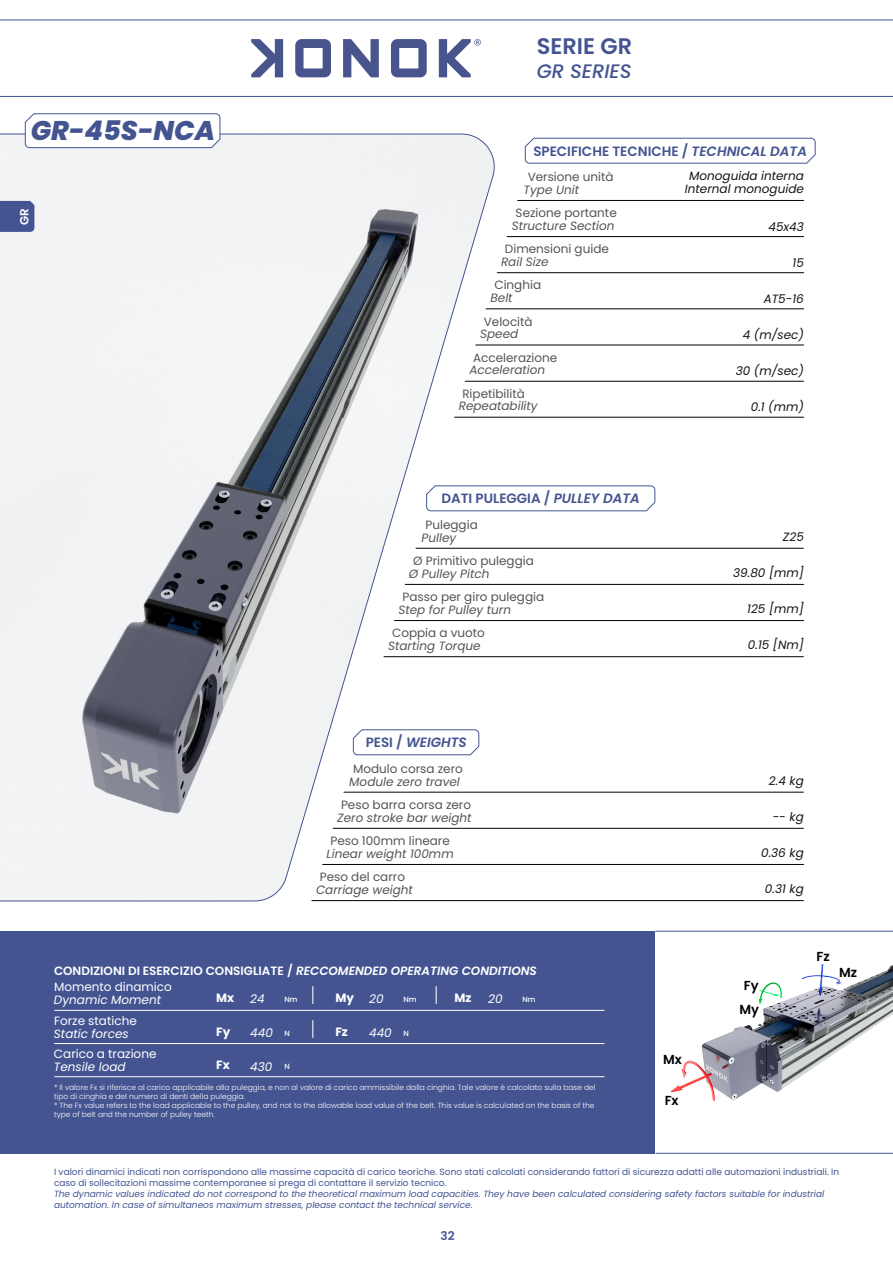
<style>
.page{position:relative;width:893px;height:1263px;background:#fff}
.page>*{position:absolute;margin:0;border:0;box-sizing:border-box;transform-origin:0 0}
.t1{font:italic 800 27px "Poppins";color:#435491}
.t2{font:600 22.5px "Poppins";color:#435491}
.t3{font:italic 500 19.5px "Poppins";color:#435491}
.t4{font:600 13.5px "Poppins";color:#435491}
.t5{font:italic 600 13.5px "Poppins";color:#435491}
.t6{font:600 13.05px "Poppins";color:#000}
.t7{font:12px "Poppins";color:#555353}
.t8{font:italic 12px/12.9px "Poppins";color:#151614;text-align:center}
.t9{font:italic 12px "Poppins";color:#555353}
.t10{font:italic 12px "Poppins";color:#565453}
.t11{font:600 12px "Poppins";color:#fff}
.t12{font:12px "Poppins";color:#565453}
.t13{font:italic 12px "Poppins";color:#fff}
.t14{font:12px "Poppins";color:#fff}
.t15{font:700 12px "Poppins";color:#fff}
.t16{font:600 12px "Poppins";color:#435491}
.t17{font:600 11.85px "Poppins";color:#fff}
.t18{font:9px/10.8px "Poppins";color:#435491}
.t19{font:italic 9px/10.8px "Poppins";color:#435491}
.t20{font:300 7.5px/9px "Poppins";color:#fff}
.t21{font:500 7.5px "Poppins";color:#fff}
.s1{font-style:italic}
.s2{font-style:normal}
</style>
<div class="page">
<svg style="left:525px;top:137px;width:291px;height:27px"></svg>
<svg style="left:499px;top:485px;width:156px;height:26px"></svg>
<div style="left:0;top:931px;width:893px;height:222px;background:#435491"></div>
<img style="left:656px;top:932px;width:237px;height:221px">
<hr style="left:518px;top:200px;width:285px;height:1px;background:#000">
<hr style="left:507px;top:236px;width:296px;height:1px;background:#000">
<hr style="left:497px;top:272px;width:306px;height:1px;background:#000">
<hr style="left:486px;top:308px;width:317px;height:1px;background:#000">
<hr style="left:476px;top:345px;width:327px;height:1px;background:#000">
<hr style="left:465px;top:381px;width:338px;height:1px;background:#000">
<hr style="left:455px;top:417px;width:348px;height:1px;background:#000">
<hr style="left:416px;top:548px;width:387px;height:1px;background:#000">
<hr style="left:405px;top:584px;width:398px;height:1px;background:#000">
<hr style="left:394px;top:620px;width:409px;height:1px;background:#000">
<hr style="left:384px;top:656px;width:419px;height:1px;background:#000">
<hr style="left:344px;top:792px;width:459px;height:1px;background:#000">
<hr style="left:55px;top:1010px;width:549px;height:1px;background:#fff">
<hr style="left:55px;top:1043px;width:549px;height:1px;background:#fff">
<hr style="left:55px;top:1076px;width:549px;height:1px;background:#fff">
<hr style="left:333px;top:828px;width:470px;height:1px;background:#000">
<hr style="left:323px;top:864px;width:480px;height:1px;background:#000">
<hr style="left:312px;top:900px;width:491px;height:1px;background:#000">
<hr style="left:0;top:20px;width:893px;height:1px;background:#435491">
<hr style="left:0;top:96px;width:893px;height:1px;background:#435491">
<svg style="left:312px;top:986px;width:1px;height:17px"></svg>
<svg style="left:312px;top:1020px;width:1px;height:18px"></svg>
<svg style="left:436px;top:986px;width:1px;height:17px"></svg>
<svg style="left:251px;top:39px;width:32px;height:38px"></svg>
<svg style="left:343px;top:39px;width:36px;height:38px"></svg>
<svg style="left:391px;top:39px;width:36px;height:38px"></svg>
<svg style="left:295px;top:39px;width:36px;height:38px"></svg>
<svg style="left:439px;top:39px;width:42px;height:38px"></svg>
<hr style="left:656px;top:1153px;width:237px;height:1px;background:#435491">
<svg style="left:0;top:133px;width:499px;height:769px"></svg>
<svg style="left:25px;top:113px;width:196px;height:35px"></svg>
<svg style="left:0;top:201px;width:34px;height:367px"></svg>
<h1 class="t1" style="left:31px;top:115px;width:186px">GR-45S-NCA</h1>
<h3 class="t17" style="left:18px;top:225px;width:18px;rotate:-90deg">GR</h3>
<h2 class="t2" style="left:537px;top:33px;width:97px">SERIE GR</h2>
<h3 class="t3" style="left:537px;top:59px;width:96px">GR SERIES</h3>
<h3 class="t4" style="left:533px;top:143px;width:275px">SPECIFICHE TECNICHE / <span class="s1">TECHNICAL DATA</span></h3>
<h3 class="t7" style="left:528px;top:170px;width:88px">Versione unità</h3>
<h3 class="t10" style="left:524px;top:183px;width:57px">Type Unit</h3>
<h3 class="t7" style="left:516px;top:206px;width:103px">Sezione portante</h3>
<h3 class="t12" style="left:505px;top:242px;width:105px">Dimensioni guide</h3>
<h3 class="t12" style="left:494px;top:278px;width:48px">Cinghia</h3>
<h3 class="t12" style="left:484px;top:314px;width:50px">Velocità</h3>
<h3 class="t12" style="left:473px;top:351px;width:86px">Accelerazione</h3>
<h3 class="t10" style="left:512px;top:219px;width:104px">Structure Section</h3>
<h3 class="t10" style="left:501px;top:255px;width:49px">Rail Size</h3>
<h3 class="t10" style="left:491px;top:291px;width:24px">Belt</h3>
<h3 class="t10" style="left:480px;top:327px;width:40px">Speed</h3>
<h3 class="t10" style="left:469px;top:363px;width:77px">Acceleration</h3>
<h3 class="t12" style="left:462px;top:387px;width:64px">Ripetibilità</h3>
<h3 class="t10" style="left:459px;top:399px;width:80px">Repeatability</h3>
<h3 class="t4" style="left:441px;top:490px;width:200px">DATI PULEGGIA / <span class="s1">PULLEY DATA</span></h3>
<h3 class="t7" style="left:425px;top:518px;width:54px">Puleggia</h3>
<h3 class="t9" style="left:422px;top:530px;width:36px">Pulley</h3>
<h3 class="t9" style="left:409px;top:567px;width:82px">Ø Pulley Pitch</h3>
<h3 class="t9" style="left:398px;top:603px;width:114px">Step for Pulley turn</h3>
<h3 class="t9" style="left:388px;top:639px;width:94px">Starting Torque</h3>
<h3 class="t7" style="left:413px;top:554px;width:122px">Ø Primitivo puleggia</h3>
<h3 class="t7" style="left:403px;top:590px;width:143px">Passo per giro puleggia</h3>
<h3 class="t7" style="left:392px;top:626px;width:94px">Coppia a vuoto</h3>
<h3 class="t8" style="left:685px;top:170px;width:120px">Monoguida interna<br>Internal monoguide</h3>
<h3 class="t8" style="left:768px;top:220px;width:37px">45x43</h3>
<h3 class="t8" style="left:792px;top:256px;width:13px">15</h3>
<h3 class="t8" style="left:764px;top:292px;width:42px">AT5-16</h3>
<h3 class="t8" style="left:743px;top:329px;width:63px">4 (m/sec)</h3>
<h3 class="t8" style="left:736px;top:365px;width:70px">30 (m/sec)</h3>
<h3 class="t8" style="left:751px;top:401px;width:55px">0.1 (mm)</h3>
<h3 class="t8" style="left:783px;top:530px;width:22px">Z25</h3>
<h3 class="t8" style="left:733px;top:566px;width:72px">39.80 [mm]</h3>
<h3 class="t8" style="left:747px;top:602px;width:58px">125 [mm]</h3>
<h3 class="t8" style="left:748px;top:639px;width:57px">0.15 [Nm]</h3>
<h3 class="t5" style="left:366px;top:734px;width:103px"><span class="s2">PESI /</span> WEIGHTS</h3>
<h3 class="t7" style="left:353px;top:761px;width:111px">Modulo corsa zero</h3>
<h3 class="t9" style="left:349px;top:774px;width:112px">Module zero travel</h3>
<h3 class="t7" style="left:341px;top:798px;width:132px">Peso barra corsa zero</h3>
<h3 class="t7" style="left:330px;top:834px;width:121px">Peso 100mm lineare</h3>
<h3 class="t7" style="left:320px;top:870px;width:87px">Peso del carro</h3>
<h3 class="t9" style="left:337px;top:810px;width:136px">Zero stroke bar weight</h3>
<h3 class="t9" style="left:327px;top:847px;width:129px">Linear weight 100mm</h3>
<h3 class="t9" style="left:316px;top:883px;width:98px">Carriage weight</h3>
<h3 class="t11" style="left:54px;top:964px;width:484px">CONDIZIONI DI ESERCIZIO CONSIGLIATE / <span class="s1">RECCOMENDED OPERATING CONDITIONS</span></h3>
<h3 class="t14" style="left:54px;top:980px;width:119px">Momento dinamico</h3>
<h3 class="t14" style="left:54px;top:1013px;width:84px">Forze statiche</h3>
<h3 class="t13" style="left:54px;top:993px;width:109px">Dynamic Moment</h3>
<h3 class="t13" style="left:54px;top:1026px;width:76px">Static forces</h3>
<h3 class="t13" style="left:54px;top:1059px;width:73px">Tensile load</h3>
<h3 class="t14" style="left:54px;top:1046px;width:104px">Carico a trazione</h3>
<h3 class="t13" style="left:250px;top:991px;width:16px">24</h3>
<h3 class="t13" style="left:369px;top:991px;width:16px">20</h3>
<h3 class="t13" style="left:488px;top:991px;width:16px">20</h3>
<h3 class="t15" style="left:216px;top:991px;width:20px">Mx</h3>
<h3 class="t15" style="left:335px;top:991px;width:20px">My</h3>
<h3 class="t15" style="left:454px;top:991px;width:18px">Mz</h3>
<p class="t21" style="left:284px;top:995px;width:15px">Nm</p>
<p class="t21" style="left:403px;top:995px;width:15px">Nm</p>
<p class="t21" style="left:522px;top:995px;width:15px">Nm</p>
<p class="t21" style="left:284px;top:1029px;width:7px">N</p>
<p class="t21" style="left:403px;top:1029px;width:7px">N</p>
<p class="t21" style="left:284px;top:1062px;width:7px">N</p>
<h3 class="t15" style="left:216px;top:1024px;width:16px">Fy</h3>
<h3 class="t15" style="left:335px;top:1024px;width:14px">Fz</h3>
<h3 class="t15" style="left:216px;top:1058px;width:15px">Fx</h3>
<h3 class="t13" style="left:250px;top:1025px;width:24px">440</h3>
<h3 class="t13" style="left:369px;top:1025px;width:24px">440</h3>
<h3 class="t13" style="left:250px;top:1059px;width:24px">430</h3>
<p class="t20" style="left:54px;top:1082px;width:543px">* Il valore Fx si riferisce al carico applicabile alla puleggia, e non al valore di carico ammissibile dalla cinghia. Tale valore è calcolato sulla base del tipo di cinghia e del numero di denti della puleggia.<br>* The Fx value refers to the load applicable to the pulley, and not to the allowable load value of the belt. This value is calculated on the basis of the type of belt and the number of pulley teeth.</p>
<h3 class="t6" style="left:663px;top:1052px;width:20px">Mx</h3>
<h3 class="t6" style="left:665px;top:1092px;width:15px">Fx</h3>
<h3 class="t8" style="left:769px;top:774px;width:36px">2.4 kg</h3>
<h3 class="t8" style="left:773px;top:810px;width:33px">-- kg</h3>
<h3 class="t8" style="left:761px;top:846px;width:44px">0.36 kg</h3>
<h3 class="t8" style="left:765px;top:883px;width:40px">0.31 kg</h3>
<h3 class="t6" style="left:744px;top:977px;width:16px">Fy</h3>
<h3 class="t6" style="left:739px;top:1002px;width:21px">My</h3>
<h3 class="t6" style="left:817px;top:949px;width:15px">Fz</h3>
<h3 class="t6" style="left:839px;top:965px;width:20px">Mz</h3>
<p class="t18" style="left:54px;top:1167px;width:787px">I valori dinamici indicati non corrispondono alle massime capacità di carico teoriche. Sono stati calcolati considerando fattori di sicurezza adatti alle automazioni industriali. In caso di sollecitazioni massime contemporanee si prega di contattare il servizio tecnico.</p>
<p class="t19" style="left:54px;top:1188px;width:772px">The dynamic values indicated do not correspond to the theoretical maximum load capacities. They have been calculated considering safety factors suitable for industrial automation. In case of simultaneos maximum stresses, please contact the technical service.</p>
<h3 class="t16" style="left:440px;top:1228px;width:16px">32</h3>
</div>
